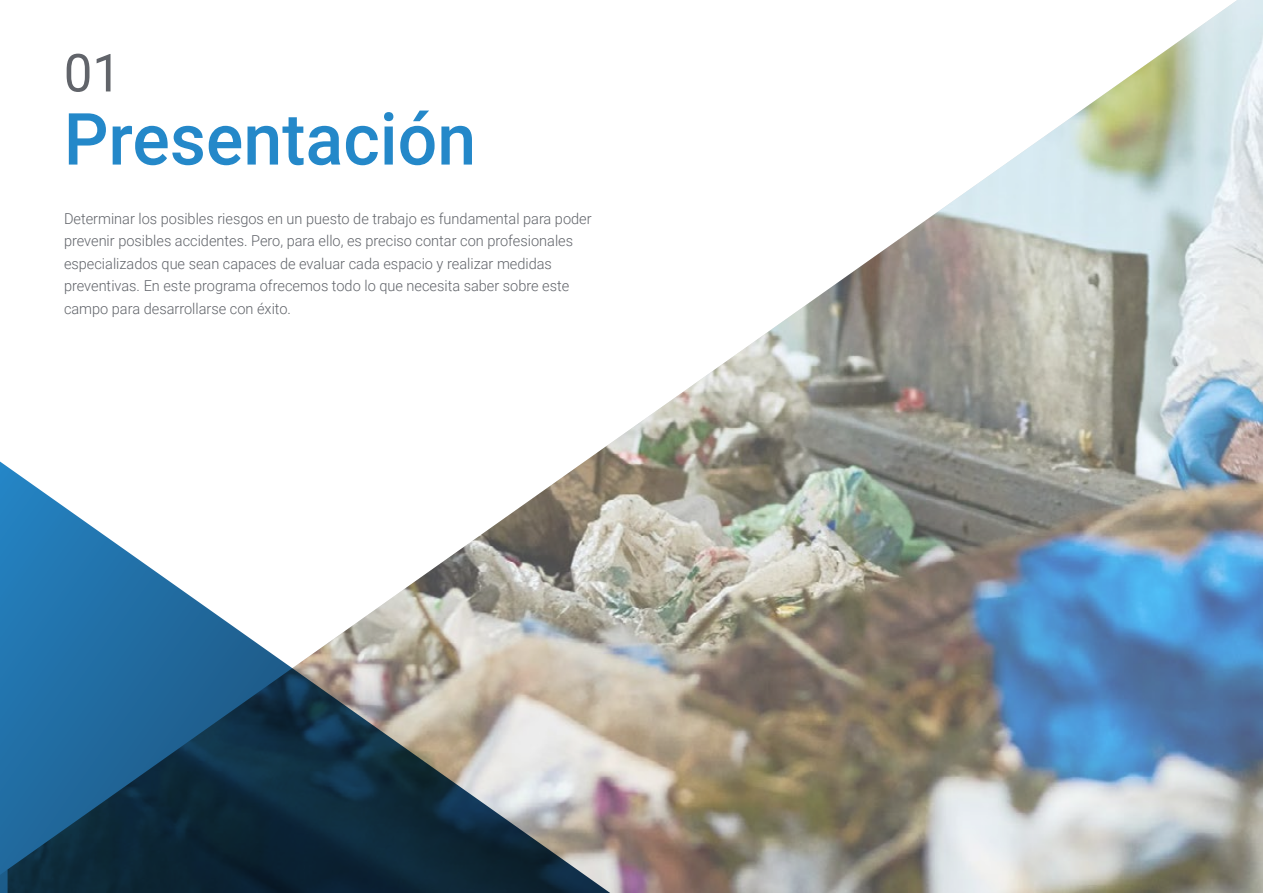
<style>
.page{position:relative;width:1263px;height:893px;background:#fff}
.page>*{position:absolute;margin:0;border:0;box-sizing:border-box;transform-origin:0 0}
.t1{font:500 72px "Roboto";color:#2488c9}
.t2{font:52.5px "Roboto";color:#61646a}
.t3{font:300 15px/22.5px "Roboto";color:#61646a}
</style>
<div class="page">
<img style="left:607px;top:0;width:656px;height:893px">
<svg style="left:0;top:446px;width:640px;height:447px"></svg>
<h2 class="t2" style="left:64px;top:36px;width:59px">01</h2>
<h1 class="t1" style="left:64px;top:89px;width:414px">Presentación</h1>
<p class="t3" style="left:64px;top:207px;width:529px">Determinar los posibles riesgos en un puesto de trabajo es fundamental para poder prevenir posibles accidentes. Pero, para ello, es preciso contar con profesionales especializados que sean capaces de evaluar cada espacio y realizar medidas preventivas. En este programa ofrecemos todo lo que necesita saber sobre este campo para desarrollarse con éxito.</p>
</div>
